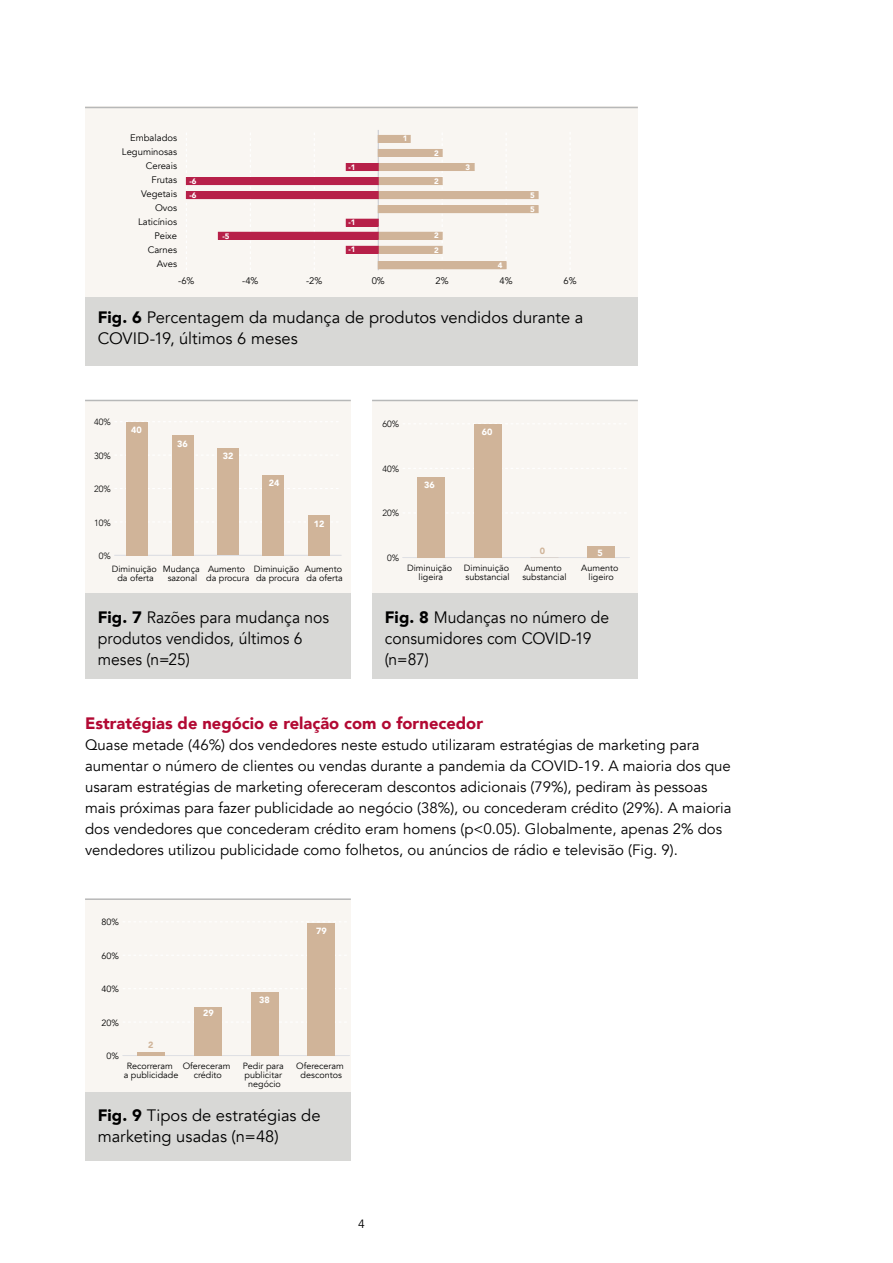
<style>
.page{position:relative;width:893px;height:1263px;background:#fff}
.page>*{position:absolute;margin:0;border:0;box-sizing:border-box;transform-origin:0 0}
.t1{font:16.5px/21px "Avenir";color:#000}
.t2{font:16.5px/21px "Avenir";color:#000;scale:.95 1}
.t3{font:900 16.5px "Avenir";color:#b20933}
.t4{font:15px/21px "Avenir";color:#000}
.t5{font:12px "Avenir";color:#000}
.t6{font:9.45px "Avenir";color:#000}
.t7{font:9px/9px "Avenir";color:#000;text-align:center}
.t8{font:300 9px "Avenir";color:#000}
.t9{font:900 9px "Avenir";color:#fff}
.t10{font:900 9px "Avenir";color:#d0b499}
.t11{font:900 7.8px/14px "Avenir";color:#fff}
.s1{font-weight:900}
</style>
<div class="page">
<div style="left:85px;top:106px;width:553px;height:192px;background:#f9f6f2"></div>
<svg style="left:186px;top:133px;width:1px;height:137px"></svg>
<svg style="left:250px;top:133px;width:1px;height:137px"></svg>
<svg style="left:314px;top:133px;width:1px;height:137px"></svg>
<hr style="left:378px;top:130px;width:1px;height:140px;background:#c4c6cd">
<div style="left:378px;top:135px;width:32px;height:7px;background:#d0b499"></div>
<div style="left:378px;top:135px;width:33px;height:8px;border:1px solid #d0b499"></div>
<div style="left:378px;top:149px;width:64px;height:7px;background:#d0b499"></div>
<div style="left:378px;top:149px;width:65px;height:8px;border:1px solid #d0b499"></div>
<div style="left:378px;top:163px;width:96px;height:8px;background:#d0b499"></div>
<div style="left:378px;top:178px;width:64px;height:7px;background:#d0b499"></div>
<div style="left:378px;top:177px;width:65px;height:8px;border:1px solid #d0b499"></div>
<div style="left:378px;top:192px;width:160px;height:7px;background:#d0b499"></div>
<div style="left:378px;top:191px;width:160px;height:8px;border:1px solid #d0b499"></div>
<div style="left:378px;top:206px;width:160px;height:7px;background:#d0b499"></div>
<div style="left:378px;top:205px;width:160px;height:8px;border:1px solid #d0b499"></div>
<div style="left:378px;top:232px;width:64px;height:7px;background:#d0b499"></div>
<div style="left:378px;top:232px;width:65px;height:8px;border:1px solid #d0b499"></div>
<div style="left:378px;top:246px;width:64px;height:7px;background:#d0b499"></div>
<div style="left:378px;top:246px;width:65px;height:8px;border:1px solid #d0b499"></div>
<div style="left:378px;top:262px;width:128px;height:7px;background:#d0b499"></div>
<div style="left:378px;top:261px;width:128px;height:8px;border:1px solid #d0b499"></div>
<div style="left:346px;top:163px;width:32px;height:8px;background:#b72049"></div>
<div style="left:186px;top:178px;width:192px;height:7px;background:#b72049"></div>
<div style="left:186px;top:177px;width:193px;height:8px;border:1px solid #b72049"></div>
<div style="left:186px;top:192px;width:192px;height:7px;background:#b72049"></div>
<div style="left:186px;top:191px;width:193px;height:8px;border:1px solid #b72049"></div>
<div style="left:218px;top:232px;width:160px;height:7px;background:#b72049"></div>
<div style="left:218px;top:232px;width:161px;height:8px;border:1px solid #b72049"></div>
<div style="left:346px;top:246px;width:32px;height:7px;background:#b72049"></div>
<div style="left:346px;top:246px;width:33px;height:8px;border:1px solid #b72049"></div>
<div style="left:346px;top:219px;width:32px;height:7px;background:#b72049"></div>
<div style="left:346px;top:219px;width:33px;height:8px;border:1px solid #b72049"></div>
<div style="left:85px;top:298px;width:553px;height:68px;background:#d8d8d6"></div>
<hr style="left:85px;top:107px;width:553px;height:1px;background:#b7b8b8">
<div style="left:85px;top:400px;width:266px;height:193px;background:#f9f6f2"></div>
<hr style="left:114px;top:555px;width:227px;height:1px;background:#dfe0e4">
<svg style="left:115px;top:488px;width:223px;height:1px"></svg>
<svg style="left:115px;top:421px;width:223px;height:1px"></svg>
<div style="left:126px;top:422px;width:22px;height:133px;background:#d0b499"></div>
<div style="left:172px;top:435px;width:21px;height:120px;background:#d0b499"></div>
<div style="left:217px;top:448px;width:22px;height:107px;background:#d0b499"></div>
<div style="left:262px;top:475px;width:22px;height:80px;background:#d0b499"></div>
<div style="left:308px;top:515px;width:22px;height:40px;background:#d0b499"></div>
<div style="left:372px;top:400px;width:266px;height:193px;background:#f9f6f2"></div>
<hr style="left:403px;top:557px;width:226px;height:1px;background:#dfe0e4">
<svg style="left:403px;top:468px;width:223px;height:1px"></svg>
<div style="left:417px;top:477px;width:28px;height:80px;background:#d0b499"></div>
<div style="left:474px;top:424px;width:27px;height:133px;background:#d0b499"></div>
<div style="left:587px;top:546px;width:28px;height:11px;background:#d0b499"></div>
<div style="left:85px;top:593px;width:266px;height:85px;background:#d8d8d6"></div>
<div style="left:372px;top:593px;width:266px;height:85px;background:#d8d8d6"></div>
<hr style="left:85px;top:400px;width:266px;height:1px;background:#b7b8b8">
<hr style="left:372px;top:400px;width:266px;height:1px;background:#b7b8b8">
<div style="left:85px;top:899px;width:266px;height:206px;background:#f9f6f2"></div>
<hr style="left:123px;top:1055px;width:227px;height:1px;background:#dfe0e4">
<svg style="left:123px;top:988px;width:223px;height:1px"></svg>
<hr style="left:137px;top:1052px;width:28px;height:3px;background:#d0b499">
<div style="left:194px;top:1007px;width:27px;height:48px;background:#d0b499"></div>
<div style="left:251px;top:992px;width:27px;height:63px;background:#d0b499"></div>
<div style="left:308px;top:923px;width:27px;height:132px;background:#d0b499"></div>
<div style="left:85px;top:1092px;width:266px;height:68px;background:#d8d8d6"></div>
<hr style="left:85px;top:898px;width:266px;height:2px;background:#b7b8b8">
<p class="t6" style="left:130px;top:132px;width:48px">Embalados</p>
<p class="t11" style="left:403px;top:131px;width:6px">1</p>
<p class="t6" style="left:122px;top:146px;width:57px">Leguminosas</p>
<p class="t6" style="left:146px;top:160px;width:33px">Cereais</p>
<p class="t6" style="left:151px;top:174px;width:27px">Frutas</p>
<p class="t6" style="left:141px;top:188px;width:37px">Vegetais</p>
<p class="t6" style="left:155px;top:202px;width:24px">Ovos</p>
<p class="t6" style="left:138px;top:216px;width:41px">Laticínios</p>
<p class="t6" style="left:154px;top:230px;width:24px">Peixe</p>
<p class="t6" style="left:148px;top:244px;width:31px">Carnes</p>
<p class="t6" style="left:157px;top:258px;width:22px">Aves</p>
<p class="t11" style="left:190px;top:174px;width:8px">-6 -6</p>
<p class="t11" style="left:222px;top:229px;width:8px">-5</p>
<p class="t11" style="left:348px;top:160px;width:8px">-1</p>
<p class="t11" style="left:348px;top:215px;width:8px">-1</p>
<p class="t11" style="left:348px;top:242px;width:8px">-1</p>
<p class="t11" style="left:434px;top:146px;width:6px">2</p>
<p class="t11" style="left:434px;top:174px;width:6px">2</p>
<p class="t11" style="left:434px;top:228px;width:6px;line-height:14.5px">2<br>2</p>
<p class="t11" style="left:466px;top:160px;width:6px">3</p>
<p class="t11" style="left:498px;top:258px;width:6px">4</p>
<p class="t11" style="left:530px;top:188px;width:6px">5<br>5</p>
<p class="t6" style="left:178px;top:275px;width:18px">-6%</p>
<p class="t6" style="left:242px;top:275px;width:18px">-4%</p>
<p class="t6" style="left:306px;top:275px;width:18px">-2%</p>
<p class="t6" style="left:372px;top:275px;width:15px">0%</p>
<p class="t6" style="left:436px;top:275px;width:15px">2%</p>
<p class="t6" style="left:500px;top:275px;width:15px">4%</p>
<p class="t6" style="left:563px;top:275px;width:15px">6%</p>
<p class="t1" style="left:98px;top:307px;width:487px"><span class="s1">Fig. 6</span> Percentagem da mudança de produtos vendidos durante a<br>COVID-19, últimos 6 meses</p>
<p class="t8" style="left:94px;top:417px;width:18px">40%</p>
<p class="t8" style="left:94px;top:450px;width:18px">30%</p>
<p class="t8" style="left:94px;top:484px;width:18px">20%</p>
<p class="t8" style="left:94px;top:517px;width:18px">10%</p>
<p class="t8" style="left:99px;top:550px;width:14px">0%</p>
<p class="t9" style="left:131px;top:422px;width:12px">40</p>
<p class="t9" style="left:177px;top:436px;width:12px">36</p>
<p class="t9" style="left:223px;top:448px;width:12px">32</p>
<p class="t9" style="left:269px;top:475px;width:12px">24</p>
<p class="t9" style="left:314px;top:516px;width:12px">12</p>
<p class="t7" style="left:163px;top:565px;width:39px">Mudança sazonal</p>
<p class="t7" style="left:112px;top:565px;width:47px">Diminuição da oferta</p>
<p class="t7" style="left:206px;top:565px;width:45px;text-align:left">Aumento da procura</p>
<p class="t7" style="left:254px;top:565px;width:47px;text-align:left">Diminuição da procura</p>
<p class="t7" style="left:305px;top:565px;width:40px;text-align:left">Aumento da oferta</p>
<p class="t8" style="left:382px;top:419px;width:18px">60%</p>
<p class="t8" style="left:382px;top:463px;width:18px">40%</p>
<p class="t8" style="left:382px;top:508px;width:18px">20%</p>
<p class="t9" style="left:424px;top:477px;width:12px">36</p>
<p class="t9" style="left:482px;top:424px;width:12px">60</p>
<p class="t8" style="left:387px;top:553px;width:14px">0%</p>
<p class="t7" style="left:407px;top:564px;width:47px">Diminuição ligeira</p>
<p class="t7" style="left:464px;top:564px;width:47px;text-align:left">Diminuição substancial</p>
<p class="t10" style="left:540px;top:543px;width:7px">0</p>
<p class="t9" style="left:597px;top:545px;width:7px">5</p>
<p class="t7" style="left:522px;top:564px;width:46px;text-align:left">Aumento substancial</p>
<p class="t7" style="left:581px;top:564px;width:39px">Aumento ligeiro</p>
<p class="t2" style="left:98px;top:607px;width:245px"><span class="s1">Fig. 7</span> Razões para mudança nos produtos vendidos, últimos 6 meses (n=25)</p>
<p class="t2" style="left:385px;top:607px;width:238px"><span class="s1">Fig. 8</span> Mudanças no número de consumidores com COVID-19 (n=87)</p>
<p class="t3" style="left:85px;top:709px;width:400px">Estratégias de negócio e relação com o fornecedor</p>
<p class="t4" style="left:85px;top:734px;width:648px">Quase metade (46%) dos vendedores neste estudo utilizaram estratégias de marketing para aumentar o número de clientes ou vendas durante a pandemia da COVID-19. A maioria dos que usaram estratégias de marketing ofereceram descontos adicionais (79%), pediram às pessoas mais próximas para fazer publicidade ao negócio (38%), ou concederam crédito (29%). A maioria dos vendedores que concederam crédito eram homens (p&lt;0.05). Globalmente, apenas 2% dos vendedores utilizou publicidade como folhetos, ou anúncios de rádio e televisão (Fig. 9).</p>
<p class="t7" style="left:102px;top:918px;width:19px">80%</p>
<p class="t7" style="left:102px;top:951px;width:19px">60%</p>
<p class="t7" style="left:102px;top:985px;width:19px">40%</p>
<p class="t7" style="left:102px;top:1018px;width:19px">20%</p>
<p class="t7" style="left:107px;top:1051px;width:14px">0%</p>
<p class="t10" style="left:148px;top:1037px;width:7px">2</p>
<p class="t9" style="left:203px;top:1005px;width:12px">29</p>
<p class="t7" style="left:183px;top:1062px;width:49px">Ofereceram crédito</p>
<p class="t7" style="left:124px;top:1062px;width:56px">Recorreram<br>a publicidade</p>
<p class="t9" style="left:316px;top:923px;width:12px">79</p>
<p class="t9" style="left:259px;top:992px;width:12px">38</p>
<p class="t7" style="left:243px;top:1062px;width:43px">Pedir para publicitar negócio</p>
<p class="t7" style="left:296px;top:1062px;width:49px">Ofereceram descontos</p>
<p class="t1" style="left:98px;top:1105px;width:224px"><span class="s1">Fig. 9</span> Tipos de estratégias de marketing usadas (n=48)</p>
<p class="t5" style="left:358px;top:1217px;width:8px">4</p>
</div>
